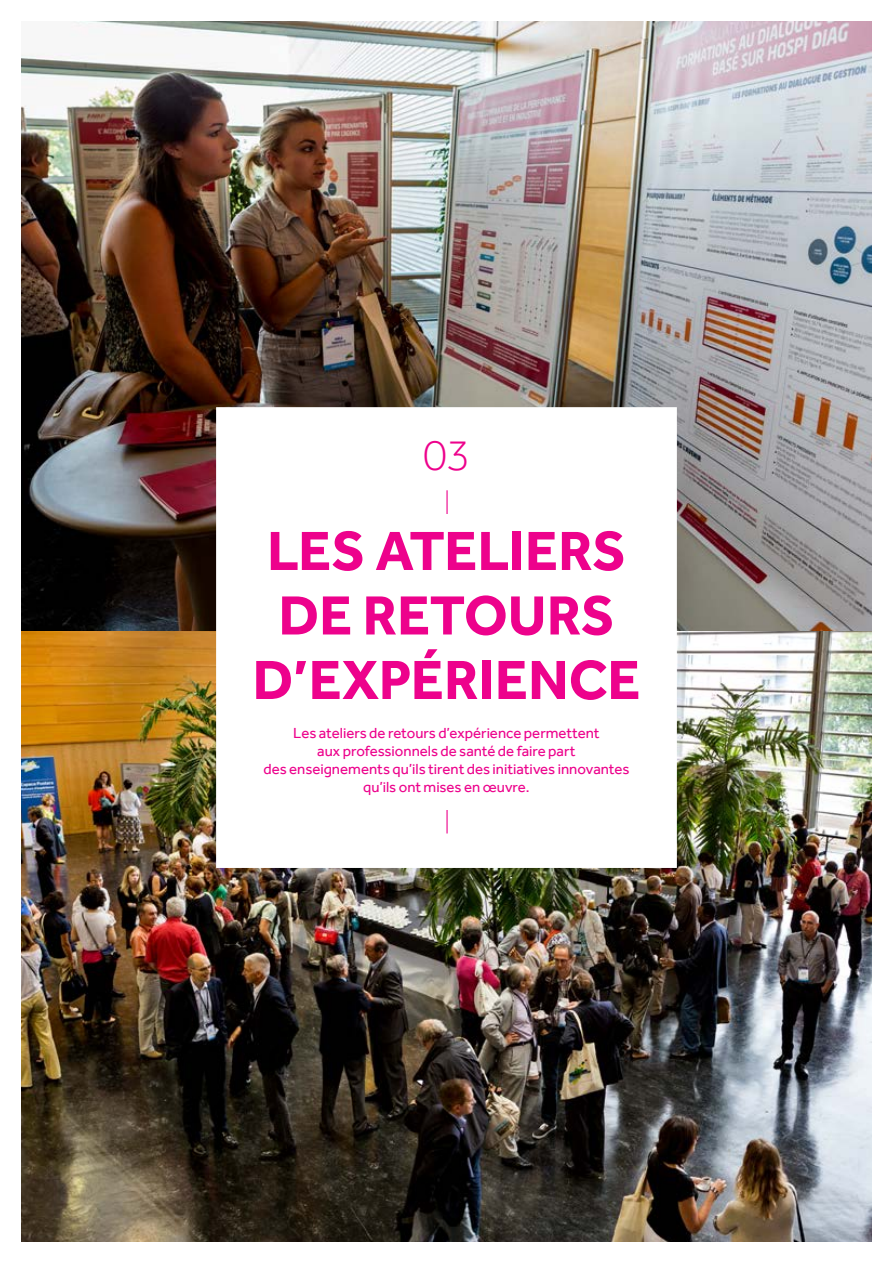
<style>
.page{position:relative;width:893px;height:1263px;background:#fff}
.page>*{position:absolute;margin:0;border:0;box-sizing:border-box;transform-origin:0 0}
.Titre{font:700 57px/64.5px "Effra";color:#ed028c;text-align:center}
.Chiffre{font:300 45px "Effra";color:#ed028c}
.Texte{font:15px/18px "Effra";color:#ed028c;text-align:center}
</style>
<div class="page">
<img style="left:21px;top:21px;width:851px;height:1221px">
<div style="left:216px;top:407px;width:461px;height:461px;background:#fff;border:2px solid #fff"></div>
<hr style="left:446px;top:490px;width:2px;height:343px;background:#ed028c">
<p class="Chiffre" style="left:423px;top:430px;width:49px">03</p>
<p class="Titre" style="left:253px;top:518px;width:389px">LES ATELIERS<br>DE RETOURS<br>D’EXPÉRIENCE</p>
<p class="Texte" style="left:263px;top:724px;width:367px">Les ateliers de retours d’expérience permettent<br>aux professionnels de santé de faire part<br>des enseignements qu’ils tirent des initiatives innovantes qu’ils ont mises en œuvre.</p>
</div>
